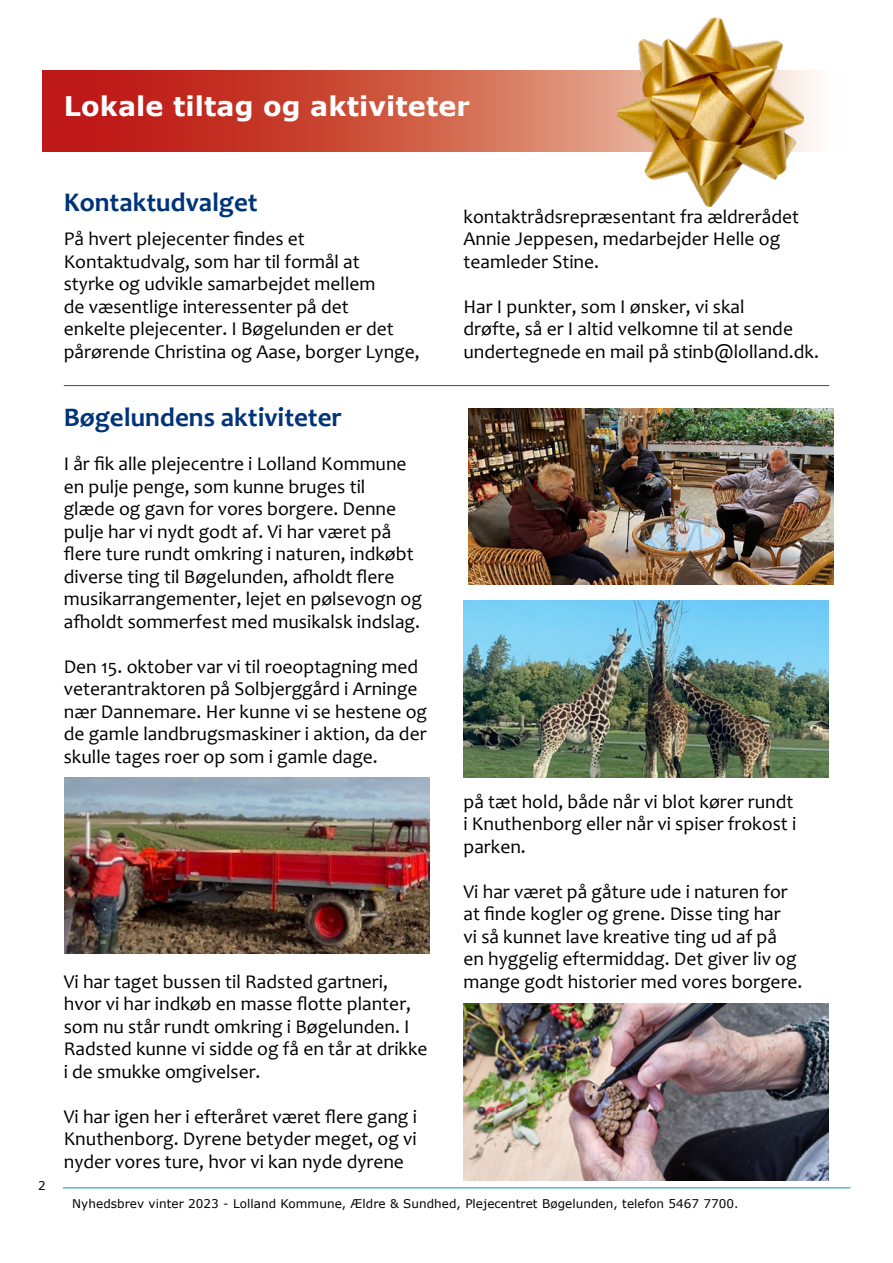
<style>
.page{position:relative;width:893px;height:1263px;background:#fff}
.page>*{position:absolute;margin:0;border:0;box-sizing:border-box;transform-origin:0 0}
.L_RUBRIK_BRØDTEKST_16_17_Candara{font:700 27px "Candara";color:#003478}
.t1{font:700 27px "Verdana";letter-spacing:.005em;color:#fff}
.L_BRØDTEKST{font:19.5px/22.5px "Candara";color:#000}
.t2{font:12px "Verdana";letter-spacing:.005em;color:#000}
</style>
<div class="page">
<hr style="left:63px;top:1187px;width:787px;height:1px;background:#009bbb">
<svg style="left:43px;top:70px;width:772px;height:81px;background:#cc5240"></svg>
<img style="left:617px;top:17px;width:186px;height:190px">
<hr style="left:64px;top:385px;width:765px;height:1px;background:#be1818">
<img style="left:64px;top:777px;width:365px;height:176px">
<img style="left:469px;top:408px;width:364px;height:177px">
<img style="left:463px;top:601px;width:365px;height:176px">
<img style="left:463px;top:1003px;width:365px;height:177px">
<h1 class="t1" style="left:64px;top:87px;width:408px">Lokale tiltag og aktiviteter</h1>
<p class="t2" style="left:38px;top:1178px;width:9px">2</p>
<h3 class="L_RUBRIK_BRØDTEKST_16_17_Candara" style="left:64px;top:185px;width:195px">Kontaktudvalget</h3>
<p class="L_BRØDTEKST" style="left:64px;top:227px;width:357px">På hvert plejecenter findes et Kontaktudvalg, som har til formål at<br>styrke og udvikle samarbejdet mellem<br>de væsentlige interessenter på det<br>enkelte plejecenter. I Bøgelunden er det pårørende Christina og Aase, borger Lynge,</p>
<h3 class="L_RUBRIK_BRØDTEKST_16_17_Candara" style="left:64px;top:400px;width:280px">Bøgelundens aktiviteter</h3>
<p class="L_BRØDTEKST" style="left:64px;top:452px;width:360px">I år fik alle plejecentre i Lolland Kommune en pulje penge, som kunne bruges til<br>glæde og gavn for vores borgere. Denne pulje har vi nydt godt af. Vi har været på flere ture rundt omkring i naturen, indkøbt diverse ting til Bøgelunden, afholdt flere musikarrangementer, lejet en pølsevogn og afholdt sommerfest med musikalsk indslag.</p>
<p class="L_BRØDTEKST" style="left:64px;top:655px;width:365px">Den 15. oktober var vi til roeoptagning med veterantraktoren på Solbjerggård i Arninge nær Dannemare. Her kunne vi se hestene og de gamle landbrugsmaskiner i aktion, da der skulle tages roer op som i gamle dage.</p>
<p class="L_BRØDTEKST" style="left:64px;top:970px;width:365px">Vi har taget bussen til Radsted gartneri, hvor vi har indkøb en masse flotte planter, som nu står rundt omkring i Bøgelunden. I Radsted kunne vi sidde og få en tår at drikke i de smukke omgivelser.</p>
<p class="L_BRØDTEKST" style="left:64px;top:1105px;width:355px;text-align:justify">Vi har igen her i efteråret været flere gang i Knuthenborg. Dyrene betyder meget, og vi nyder vores ture, hvor vi kan nyde dyrene</p>
<p class="L_BRØDTEKST" style="left:463px;top:205px;width:337px">kontaktrådsrepræsentant fra ældrerådet<br>Annie Jeppesen, medarbejder Helle og teamleder Stine.</p>
<p class="L_BRØDTEKST" style="left:463px;top:295px;width:357px">Har I punkter, som I ønsker, vi skal<br>drøfte, så er I altid velkomne til at sende undertegnede en mail på stinb@lolland.dk.</p>
<p class="L_BRØDTEKST" style="left:463px;top:790px;width:334px">på tæt hold, både når vi blot kører rundt i Knuthenborg eller når vi spiser frokost i parken.</p>
<p class="L_BRØDTEKST" style="left:463px;top:880px;width:340px">Vi har været på gåture ude i naturen for at finde kogler og grene. Disse ting har<br>vi så kunnet lave kreative ting ud af på<br>en hyggelig eftermiddag. Det giver liv og mange godt historier med vores borgere.</p>
<p class="t2" style="left:72px;top:1195px;width:668px">Nyhedsbrev vinter 2023 - Lolland Kommune, Ældre &amp; Sundhed, Plejecentret Bøgelunden, telefon 5467 7700.</p>
</div>
